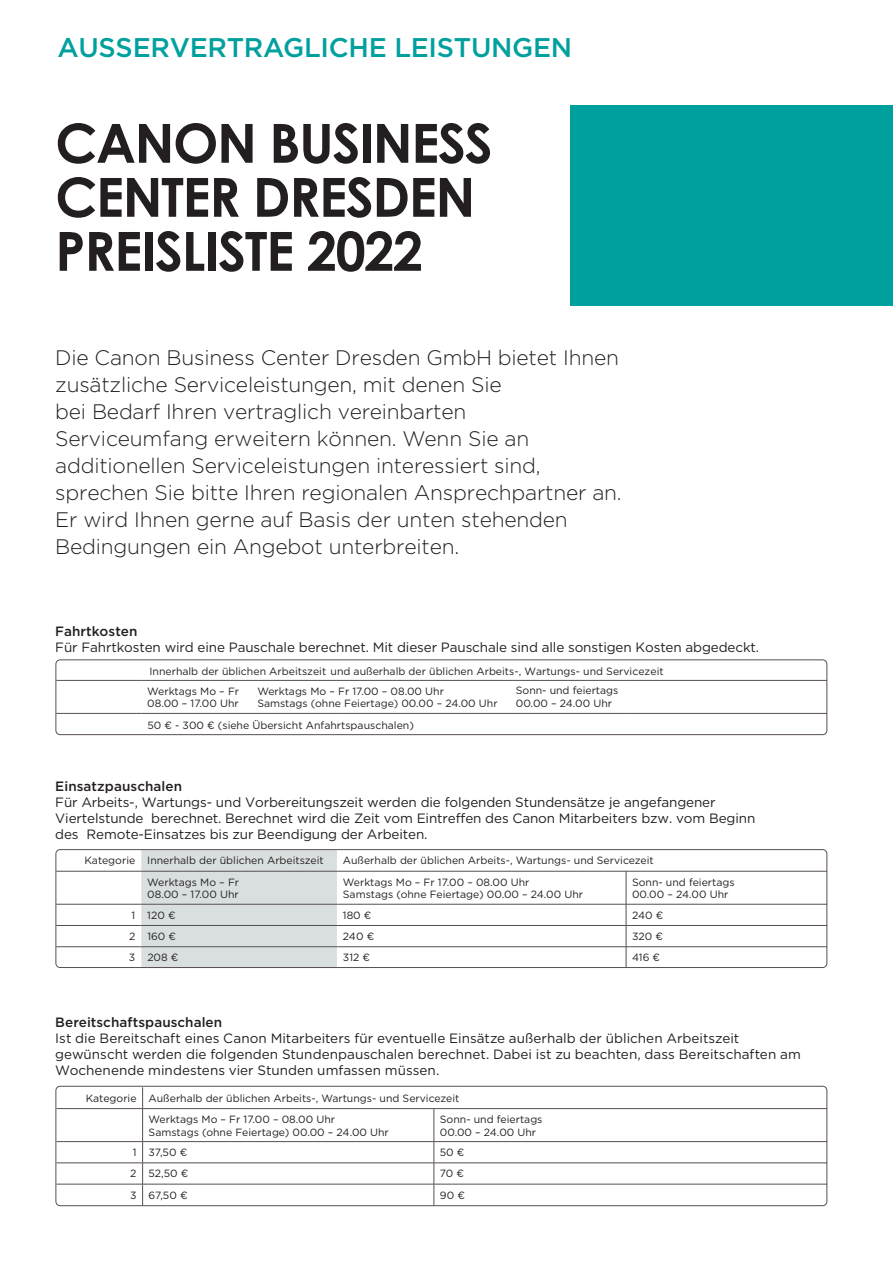
<style>
.page{position:relative;width:893px;height:1263px;background:#fff}
.page>*{position:absolute;margin:0;border:0;box-sizing:border-box;transform-origin:0 0}
.t1{font:700 54px/54px "Century Gothic";letter-spacing:-.025em;color:#231f20}
.t2{font:500 27px "Gotham";letter-spacing:-.01em;color:#00a09e}
.t3{font:300 21px/27px "Gotham";letter-spacing:-.01em;color:#231f20}
.t4{font:13.5px/16px "Gotham";letter-spacing:-.01em;color:#231f20}
.t5{font:500 13.5px "Gotham";letter-spacing:.005em;color:#231f20}
.t6{font:10.5px/12.6px "Gotham";color:#231f20}
</style>
<div class="page">
<div style="left:571px;top:106px;width:322px;height:200px;background:#00a09e"></div>
<svg style="left:56px;top:850px;width:771px;height:118px"></svg>
<div style="left:141px;top:851px;width:196px;height:115px;background:#d9dfdf"></div>
<hr style="left:56px;top:871px;width:85px;height:1px;background:#584f55">
<hr style="left:56px;top:904px;width:85px;height:1px;background:#584f55">
<hr style="left:141px;top:871px;width:196px;height:1px;background:#584f55">
<hr style="left:141px;top:904px;width:196px;height:1px;background:#584f55">
<hr style="left:337px;top:871px;width:289px;height:1px;background:#584f55">
<hr style="left:337px;top:904px;width:289px;height:1px;background:#584f55">
<hr style="left:626px;top:871px;width:201px;height:1px;background:#584f55">
<hr style="left:626px;top:904px;width:201px;height:1px;background:#584f55">
<hr style="left:56px;top:925px;width:85px;height:1px;background:#584f55">
<hr style="left:141px;top:925px;width:196px;height:1px;background:#584f55">
<hr style="left:337px;top:925px;width:289px;height:1px;background:#584f55">
<hr style="left:626px;top:925px;width:201px;height:1px;background:#584f55">
<hr style="left:56px;top:946px;width:85px;height:1px;background:#584f55">
<hr style="left:141px;top:946px;width:196px;height:1px;background:#584f55">
<hr style="left:337px;top:946px;width:289px;height:1px;background:#584f55">
<hr style="left:626px;top:946px;width:201px;height:1px;background:#584f55">
<svg style="left:56px;top:1087px;width:771px;height:118px"></svg>
<svg style="left:142px;top:1088px;width:1px;height:20px"></svg>
<hr style="left:56px;top:1108px;width:87px;height:1px;background:#584f55">
<hr style="left:142px;top:1109px;width:1px;height:32px;background:#584f55">
<hr style="left:143px;top:1108px;width:291px;height:1px;background:#584f55">
<hr style="left:434px;top:1109px;width:1px;height:32px;background:#584f55">
<hr style="left:434px;top:1108px;width:393px;height:1px;background:#584f55">
<hr style="left:56px;top:1141px;width:87px;height:1px;background:#584f55">
<hr style="left:143px;top:1141px;width:291px;height:1px;background:#584f55">
<hr style="left:434px;top:1141px;width:393px;height:1px;background:#584f55">
<hr style="left:56px;top:1162px;width:87px;height:1px;background:#584f55">
<hr style="left:143px;top:1162px;width:291px;height:1px;background:#584f55">
<hr style="left:434px;top:1162px;width:393px;height:1px;background:#584f55">
<hr style="left:56px;top:1184px;width:87px;height:1px;background:#584f55">
<svg style="left:142px;top:1142px;width:1px;height:62px"></svg>
<hr style="left:143px;top:1184px;width:291px;height:1px;background:#584f55">
<svg style="left:434px;top:1142px;width:1px;height:62px"></svg>
<hr style="left:434px;top:1184px;width:393px;height:1px;background:#584f55">
<svg style="left:56px;top:659px;width:771px;height:76px"></svg>
<hr style="left:626px;top:681px;width:1px;height:32px;background:#fff">
<svg style="left:626px;top:714px;width:1px;height:19px"></svg>
<hr style="left:56px;top:680px;width:85px;height:1px;background:#584f55">
<hr style="left:141px;top:680px;width:196px;height:1px;background:#584f55">
<hr style="left:337px;top:680px;width:289px;height:1px;background:#584f55">
<hr style="left:626px;top:680px;width:201px;height:1px;background:#584f55">
<hr style="left:56px;top:713px;width:85px;height:1px;background:#584f55">
<hr style="left:141px;top:713px;width:196px;height:1px;background:#584f55">
<hr style="left:337px;top:713px;width:289px;height:1px;background:#584f55">
<hr style="left:626px;top:713px;width:201px;height:1px;background:#584f55">
<div style="left:56px;top:849px;width:771px;height:119px;border:1px solid #584f55;border-radius:4px"></div>
<div style="left:56px;top:660px;width:771px;height:75px;border:1px solid #584f55;border-radius:4px"></div>
<div style="left:56px;top:1086px;width:771px;height:120px;border:1px solid #584f55;border-radius:4px"></div>
<hr style="left:626px;top:871px;width:1px;height:97px;background:#584f55">
<h2 class="t2" style="left:57px;top:29px;width:516px">AUSSERVERTRAGLICHE LEISTUNGEN</h2>
<h1 class="t1" style="left:55px;top:114px;width:439px">CANON BUSINESS<br>CENTER DRESDEN<br>PREISLISTE 2022</h1>
<p class="t3" style="left:55px;top:343px;width:568px">Die Canon Business Center Dresden GmbH bietet Ihnen zusätzliche Serviceleistungen, mit denen Sie<br>bei Bedarf Ihren vertraglich vereinbarten Serviceumfang erweitern können. Wenn Sie an additionellen Serviceleistungen interessiert sind, sprechen Sie bitte Ihren regionalen Ansprechpartner an.<br>Er wird Ihnen gerne auf Basis der unten stehenden Bedingungen ein Angebot unterbreiten.</p>
<p class="t5" style="left:55px;top:622px;width:84px">Fahrtkosten</p>
<p class="t4" style="left:55px;top:639px;width:705px">Für Fahrtkosten wird eine Pauschale berechnet. Mit dieser Pauschale sind alle sonstigen Kosten abgedeckt.</p>
<p class="t6" style="left:147px;top:662px;width:518px;line-height:19.5px">Innerhalb der üblichen Arbeitszeit und außerhalb der üblichen Arbeits-, Wartungs- und Servicezeit<br>Werktags Mo – Fr</p>
<p class="t6" style="left:147px;top:697px;width:93px">08.00 – 17.00 Uhr</p>
<p class="t6" style="left:257px;top:684px;width:242px">Werktags Mo – Fr 17.00 – 08.00 Uhr<br>Samstags (ohne Feiertage) 00.00 – 24.00 Uhr</p>
<p class="t6" style="left:516px;top:684px;width:104px">Sonn- und feiertags<br>00.00 – 24.00 Uhr</p>
<p class="t6" style="left:147px;top:718px;width:268px">50 € - 300 € (siehe Übersicht Anfahrtspauschalen)</p>
<p class="t5" style="left:55px;top:777px;width:128px">Einsatzpauschalen</p>
<p class="t4" style="left:55px;top:794px;width:701px">Für Arbeits-, Wartungs- und Vorbereitungszeit werden die folgenden Stundensätze je angefangener<br>Viertelstunde berechnet. Berechnet wird die Zeit vom Eintreffen des Canon Mitarbeiters bzw. vom Beginn des Remote-Einsatzes bis zur Beendigung der Arbeiten.</p>
<p class="t6" style="left:85px;top:854px;width:241px">Kategorie Innerhalb der üblichen Arbeitszeit</p>
<p class="t6" style="left:343px;top:854px;width:312px">Außerhalb der üblichen Arbeits-, Wartungs- und Servicezeit</p>
<p class="t6" style="left:147px;top:875px;width:93px">Werktags Mo – Fr<br>08.00 – 17.00 Uhr</p>
<p class="t6" style="left:343px;top:875px;width:242px">Werktags Mo – Fr 17.00 – 08.00 Uhr<br>Samstags (ohne Feiertage) 00.00 – 24.00 Uhr</p>
<p class="t6" style="left:632px;top:875px;width:104px">Sonn- und feiertags<br>00.00 – 24.00 Uhr</p>
<p class="t6" style="left:132px;top:908px;width:46px">1 120 €</p>
<p class="t6" style="left:343px;top:908px;width:30px">180 €</p>
<p class="t6" style="left:632px;top:908px;width:33px">240 €</p>
<p class="t6" style="left:129px;top:930px;width:49px">2 160 €</p>
<p class="t6" style="left:343px;top:930px;width:33px">240 €</p>
<p class="t6" style="left:632px;top:930px;width:32px">320 €</p>
<p class="t6" style="left:129px;top:951px;width:51px">3 208 €</p>
<p class="t6" style="left:343px;top:951px;width:29px">312 €</p>
<p class="t6" style="left:632px;top:951px;width:30px">416 €</p>
<p class="t5" style="left:55px;top:1013px;width:168px">Bereitschaftspauschalen</p>
<p class="t4" style="left:55px;top:1030px;width:747px">Ist die Bereitschaft eines Canon Mitarbeiters für eventuelle Einsätze außerhalb der üblichen Arbeitszeit gewünscht werden die folgenden Stundenpauschalen berechnet. Dabei ist zu beachten, dass Bereitschaften am<br>Wochenende mindestens vier Stunden umfassen müssen.</p>
<p class="t6" style="left:149px;top:1087px;width:312px;line-height:21.3px;text-indent:-63px">Kategorie Außerhalb der üblichen Arbeits-, Wartungs- und Servicezeit<br>Werktags Mo – Fr 17.00 – 08.00 Uhr</p>
<p class="t6" style="left:149px;top:1125px;width:242px">Samstags (ohne Feiertage) 00.00 – 24.00 Uhr</p>
<p class="t6" style="left:440px;top:1113px;width:104px">Sonn- und feiertags<br>00.00 – 24.00 Uhr</p>
<p class="t6" style="left:133px;top:1146px;width:56px">1 37,50 €</p>
<p class="t6" style="left:440px;top:1146px;width:26px">50 €</p>
<p class="t6" style="left:130px;top:1167px;width:60px">2 52,50 €</p>
<p class="t6" style="left:440px;top:1167px;width:26px">70 €</p>
<p class="t6" style="left:130px;top:1188px;width:59px">3 67,50 €</p>
<p class="t6" style="left:440px;top:1188px;width:27px">90 €</p>
</div>
